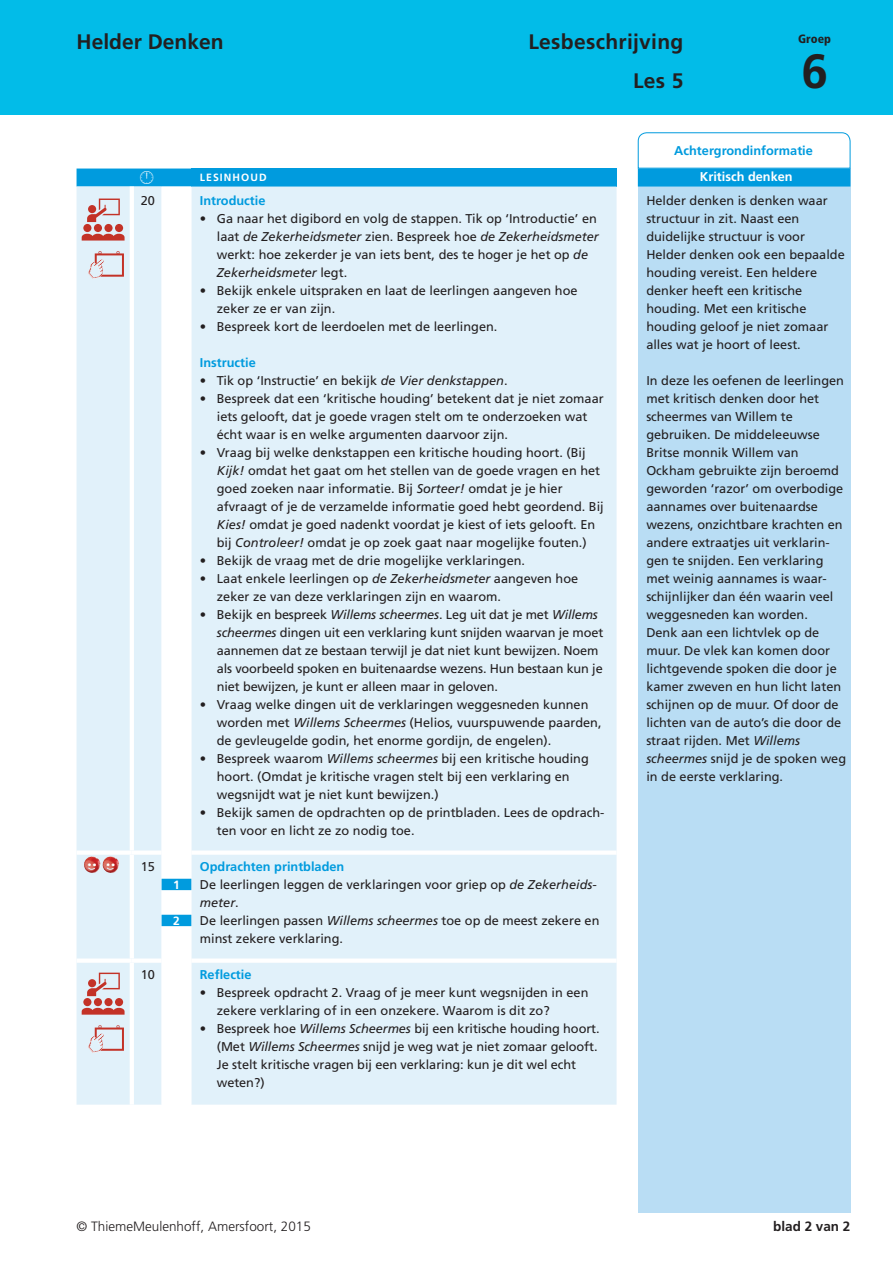
<style>
.page{position:relative;width:893px;height:1263px;background:#fff}
.page>*{position:absolute;margin:0;border:0;box-sizing:border-box;transform-origin:0 0}
.t1{font:700 48px "Frutiger LT Std";color:#231f20}
.t2{font:700 21px/39.2px "Frutiger LT Std";letter-spacing:.015em;color:#231f20;text-align:right}
.t3{font:300 13.5px "Frutiger LT Std";color:#231f20}
.t4{font:700 13.5px "Frutiger LT Std";color:#231f20}
.t5{font:12.75px/18px "Frutiger LT Std";color:#231f20}
.t6{font:700 12.75px "Frutiger LT Std";color:#009bde}
.t7{font:700 12.75px "Frutiger LT Std";color:#fff}
.t8{font:900 condensed 12px "Frutiger LT Std";color:#231f20}
.t9{font:700 12px "Frutiger LT Std";color:#fff}
.t10{font:700 10.5px "Frutiger LT Std";letter-spacing:.1em;color:#fff}
.s1{font-style:italic}
.s2{font-weight:700;color:#009bde}
</style>
<div class="page">
<div style="left:0;top:0;width:893px;height:115px;background:#02bce8"></div>
<div style="left:638px;top:169px;width:212px;height:1044px;background:#b9ddf4"></div>
<div style="left:638px;top:169px;width:212px;height:18px;background:#009bde"></div>
<div style="left:191px;top:169px;width:426px;height:18px;background:#009bde"></div>
<div style="left:191px;top:187px;width:426px;height:918px;background:#e1f1fa"></div>
<div style="left:191px;top:850px;width:426px;height:5px;background:#fff"></div>
<div style="left:191px;top:958px;width:426px;height:5px;background:#fff"></div>
<svg style="left:637px;top:132px;width:214px;height:37px"></svg>
<svg style="left:77px;top:169px;width:114px;height:936px"></svg>
<h2 class="t2" style="left:77px;top:23px;width:149px">Helder Denken</h2>
<h2 class="t2" style="left:528px;top:23px;width:156px">Lesbeschrijving<br>Les 5</h2>
<p class="t8" style="left:798px;top:31px;width:34px">Groep</p>
<h1 class="t1" style="left:801px;top:43px;width:28px">6</h1>
<p class="t10" style="left:200px;top:172px;width:68px">LESINHOUD</p>
<p class="t5" style="left:141px;top:191px;width:16px">20</p>
<p class="t6" style="left:200px;top:193px;width:67px">Introductie</p>
<p class="t5" style="left:217px;top:209px;width:383px;text-indent:-17px">• Ga naar het digibord en volg de stappen. Tik op ‘Introductie’ en laat <span class="s1">de Zekerheidsmeter</span> zien. Bespreek hoe <span class="s1">de Zekerheidsmeter </span>werkt: hoe zekerder je van iets bent, des te hoger je het op <span class="s1">de Zekerheidsmeter</span> legt.</p>
<p class="t5" style="left:217px;top:281px;width:362px;text-indent:-17px">• Bekijk enkele uitspraken en laat de leerlingen aangeven hoe zeker ze er van zijn.</p>
<p class="t5" style="left:200px;top:317px;width:299px">• Bespreek kort de leerdoelen met de leerlingen.</p>
<p class="t6" style="left:200px;top:355px;width:57px">Instructie</p>
<p class="t5" style="left:200px;top:371px;width:309px">• Tik op ‘Instructie’ en bekijk <span class="s1">de Vier denkstappen</span>.</p>
<p class="t5" style="left:217px;top:389px;width:388px;text-indent:-17px">• Bespreek dat een ‘kritische houding’ betekent dat je niet zomaar iets gelooft, dat je goede vragen stelt om te onderzoeken wat écht waar is en welke argumenten daarvoor zijn.</p>
<p class="t5" style="left:217px;top:443px;width:388px;text-indent:-17px">• Vraag bij welke denkstappen een kritische houding hoort. (Bij <span class="s1">Kijk!</span> omdat het gaat om het stellen van de goede vragen en het goed zoeken naar informatie. Bij <span class="s1">Sorteer!</span> omdat je je hier afvraagt of je de verzamelde informatie goed hebt geordend. Bij <span class="s1">Kies!</span> omdat je goed nadenkt voordat je kiest of iets gelooft. En bij <span class="s1">Controleer!</span> omdat je op zoek gaat naar mogelijke fouten.)</p>
<p class="t5" style="left:200px;top:551px;width:327px">• Bekijk de vraag met de drie mogelijke verklaringen.</p>
<p class="t5" style="left:217px;top:569px;width:363px;text-indent:-17px">• Laat enkele leerlingen op <span class="s1">de Zekerheidsmeter</span> aangeven hoe zeker ze van deze verklaringen zijn en waarom.</p>
<p class="t5" style="left:217px;top:605px;width:388px;text-indent:-17px">• Bekijk en bespreek <span class="s1">Willems scheermes</span>. Leg uit dat je met <span class="s1">Willems scheermes</span> dingen uit een verklaring kunt snijden waarvan je moet aannemen dat ze bestaan terwijl je dat niet kunt bewijzen. Noem als voorbeeld spoken en buitenaardse wezens. Hun bestaan kun je niet bewijzen, je kunt er alleen maar in geloven.</p>
<p class="t5" style="left:217px;top:695px;width:386px;text-indent:-17px">• Vraag welke dingen uit de verklaringen weggesneden kunnen worden met <span class="s1">Willems Scheermes</span> (Helios, vuurspuwende paarden, de gevleugelde godin, het enorme gordijn, de engelen).</p>
<p class="t5" style="left:217px;top:749px;width:373px;text-indent:-17px">• Bespreek waarom <span class="s1">Willems scheermes</span> bij een kritische houding hoort. (Omdat je kritische vragen stelt bij een verklaring en wegsnijdt wat je niet kunt bewijzen.)</p>
<p class="t5" style="left:217px;top:803px;width:389px;text-indent:-17px">• Bekijk samen de opdrachten op de printbladen. Lees de opdrach&shy;ten voor en licht ze zo nodig toe.</p>
<p class="t5" style="left:141px;top:857px;width:16px">15</p>
<p class="t5" style="left:200px;top:857px;width:401px"><span class="s2">Opdrachten printbladen<br></span>De leerlingen leggen de verklaringen voor griep op <span class="s1">de Zekerheids&shy;meter</span>.<br>De leerlingen passen <span class="s1">Willems scheermes</span> toe op de meest zekere en minst zekere verklaring.</p>
<p class="t5" style="left:141px;top:965px;width:16px">10</p>
<p class="t6" style="left:200px;top:967px;width:53px">Reflectie</p>
<p class="t5" style="left:217px;top:983px;width:373px;text-indent:-17px">• Bespreek opdracht 2. Vraag of je meer kunt wegsnijden in een zekere verklaring of in een onzekere. Waarom is dit zo?</p>
<p class="t5" style="left:217px;top:1019px;width:384px;text-indent:-17px">• Bespreek hoe <span class="s1">Willems Scheermes</span> bij een kritische houding hoort. (Met <span class="s1">Willems Scheermes</span> snijd je weg wat je niet zomaar gelooft.<br>Je stelt kritische vragen bij een verklaring: kun je dit wel echt weten?)</p>
<p class="t9" style="left:173px;top:877px;width:8px">1</p>
<p class="t9" style="left:173px;top:913px;width:8px">2</p>
<p class="t6" style="left:674px;top:143px;width:140px">Achtergrondinformatie</p>
<p class="t7" style="left:700px;top:169px;width:94px">Kritisch denken</p>
<p class="t5" style="left:646px;top:191px;width:200px">Helder denken is denken waar structuur in zit. Naast een duidelijke structuur is voor<br>Helder denken ook een bepaalde houding vereist. Een heldere denker heeft een kritische houding. Met een kritische houding geloof je niet zomaar alles wat je hoort of leest.</p>
<p class="t5" style="left:646px;top:371px;width:201px">In deze les oefenen de leerlingen met kritisch denken door het scheermes van Willem te gebruiken. De middeleeuwse<br>Britse monnik Willem van<br>Ockham gebruikte zijn beroemd geworden ‘razor’ om overbodige aannames over buitenaardse wezens, onzichtbare krachten en andere extraatjes uit verklarin&shy;gen te snijden. Een verklaring met weinig aannames is waar&shy;schijnlijker dan één waarin veel weggesneden kan worden.<br>Denk aan een lichtvlek op de muur. De vlek kan komen door lichtgevende spoken die door je kamer zweven en hun licht laten schijnen op de muur. Of door de lichten van de auto’s die door de straat rijden. Met <span class="s1">Willems scheermes</span> snijd je de spoken weg in de eerste verklaring.</p>
<p class="t3" style="left:77px;top:1218px;width:236px">© ThiemeMeulenhoff, Amersfoort, 2015</p>
<p class="t4" style="left:773px;top:1218px;width:79px">blad 2 van 2</p>
</div>
